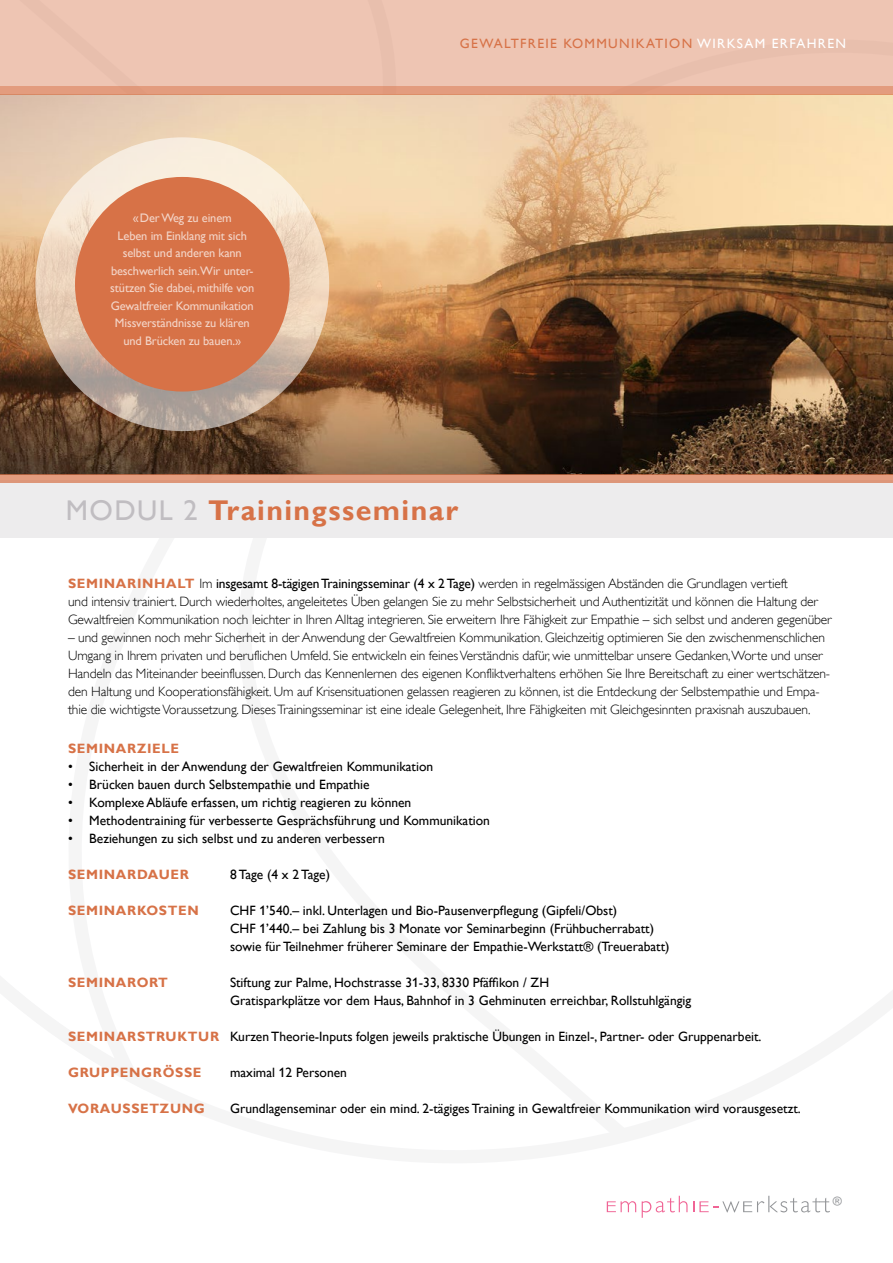
<style>
.page{position:relative;width:893px;height:1263px;background:#fff}
.page>*{position:absolute;margin:0;border:0;box-sizing:border-box;transform-origin:0 0}
.t1{font:700 28.5px "Gill Alt One";letter-spacing:.05em;color:#d77247}
.t2{font:300 13.5px/18px "Gill Alt One";letter-spacing:-.01em;color:#000}
.t3{font:13.5px/18px "Gill Alt One";color:#000}
.t4{font:700 13.5px "Gill Alt One";letter-spacing:.05em;color:#d77247}
.t5{font:13.5px "Gill Alt One";letter-spacing:.1em;color:#d77247}
.t6{font:12.45px/17.5px "Gill Alt One";letter-spacing:-.01em;color:#fff;text-align:center}
.t7{font:12.3px "Gill Sans";color:#939598}
.s1{color:#fff}
.s2{font-weight:400;color:#c0bdc1}
.s3{font-weight:700;color:#d77247}
.s4{font-weight:400}
</style>
<div class="page">
<img style="left:0;top:94px;width:893px;height:380px">
<div style="left:0;top:480px;width:893px;height:57px;background:#edeced"></div>
<div style="left:0;top:474px;width:893px;height:9px;background:#e39c7e"></div>
<svg style="left:35px;top:137px;width:294px;height:294px;background:#dcb"></svg>
<div style="left:75px;top:177px;width:215px;height:214px;background:#d77247;border-radius:50%"></div>
<svg style="left:642px;top:1196px;width:45px;height:22px"></svg>
<svg style="left:607px;top:1201px;width:29px;height:11px"></svg>
<svg style="left:693px;top:1196px;width:137px;height:16px"></svg>
<div style="left:0;top:86px;width:893px;height:8px;background:#e39c7e"></div>
<div style="left:0;top:0;width:893px;height:86px;background:#eec5b3"></div>
<p class="t6" style="left:110px;top:209px;width:145px">«Der Weg zu einem<br>Leben im Einklang mit sich selbst und anderen kann beschwerlich sein.Wir unter&shy;stützen Sie dabei, mithilfe von<br>Gewaltfreier Kommunikation<br>Missverständnisse zu klären und Brücken zu bauen.»</p>
<p class="t5" style="left:460px;top:36px;width:388px">GEWALTFREIE KOMMUNIKATION <span class="s1">WIRKSAM ERFAHREN</span></p>
<h1 class="t1" style="left:66px;top:494px;width:394px"><span class="s2">MODUL 2</span> Trainingsseminar</h1>
<p class="t2" style="left:68px;top:574px;width:765px"><span class="s3">SEMINARINHALT</span> Im <span class="s4">insgesamt 8-tägigen Trainingsseminar (4 x 2 Tage)</span> werden in regelmässigen Abständen die Grundlagen vertieft<br>und intensiv trainiert. Durch wiederholtes, angeleitetes Üben gelangen Sie zu mehr Selbstsicherheit und Authentizität und können die Haltung der<br>Gewaltfreien Kommunikation noch leichter in Ihren Alltag integrieren. Sie erweitern Ihre Fähigkeit zur Empathie – sich selbst und anderen gegenüber</p>
<p class="t2" style="left:68px;top:628px;width:763px">– und gewinnen noch mehr Sicherheit in der Anwendung der Gewaltfreien Kommunikation. Gleichzeitig optimieren Sie den zwischenmenschlichen Umgang in Ihrem privaten und beruflichen Umfeld. Sie entwickeln ein feines Verständnis dafür, wie unmittelbar unsere Gedanken, Worte und unser Handeln das Miteinander beeinflussen. Durch das Kennenlernen des eigenen Konfliktverhaltens erhöhen Sie Ihre Bereitschaft zu einer wertschätzen&shy;den Haltung und Kooperationsfähigkeit. Um auf Krisensituationen gelassen reagieren zu können, ist die Entdeckung der Selbstempathie und Empa&shy;thie die wichtigste Voraussetzung. Dieses Trainingsseminar ist eine ideale Gelegenheit, Ihre Fähigkeiten mit Gleichgesinnten praxisnah auszubauen.</p>
<p class="t4" style="left:68px;top:741px;width:113px">SEMINARZIELE</p>
<p class="t3" style="left:68px;top:757px;width:367px">• Sicherheit in der Anwendung der Gewaltfreien Kommunikation</p>
<p class="t3" style="left:68px;top:775px;width:303px">• Brücken bauen durch Selbstempathie und Empathie</p>
<p class="t3" style="left:68px;top:793px;width:345px">• Komplexe Abläufe erfassen, um richtig reagieren zu können</p>
<p class="t3" style="left:68px;top:811px;width:423px">• Methodentraining für verbesserte Gesprächsführung und Kommunikation</p>
<p class="t3" style="left:68px;top:829px;width:318px">• Beziehungen zu sich selbst und zu anderen verbessern</p>
<p class="t4" style="left:68px;top:867px;width:122px">SEMINARDAUER</p>
<p class="t3" style="left:230px;top:865px;width:102px">8 Tage (4 x 2 Tage)</p>
<p class="t4" style="left:68px;top:903px;width:132px">SEMINARKOSTEN</p>
<p class="t3" style="left:230px;top:901px;width:441px">CHF 1’540.– inkl. Unterlagen und Bio-Pausenverpflegung (Gipfeli/Obst)<br>CHF 1’440.– bei Zahlung bis 3 Monate vor Seminarbeginn (Frühbucherrabatt) sowie für Teilnehmer früherer Seminare der Empathie-Werkstatt® (Treuerabatt)</p>
<p class="t4" style="left:68px;top:975px;width:101px">SEMINARORT</p>
<p class="t3" style="left:230px;top:973px;width:463px">Stiftung zur Palme, Hochstrasse 31-33, 8330 Pfäffikon / ZH<br>Gratisparkplätze vor dem Haus, Bahnhof in 3 Gehminuten erreichbar, Rollstuhlgängig</p>
<p class="t3" style="left:68px;top:1027px;width:695px"><span class="s3">SEMINARSTRUKTUR</span> Kurzen Theorie-Inputs folgen jeweils praktische Übungen in Einzel-, Partner- oder Gruppenarbeit.</p>
<p class="t4" style="left:68px;top:1065px;width:135px">GRUPPENGRÖSSE</p>
<p class="t3" style="left:230px;top:1063px;width:118px">maximal 12 Personen</p>
<p class="t4" style="left:68px;top:1101px;width:138px">VORAUSSETZUNG</p>
<p class="t3" style="left:230px;top:1099px;width:572px">Grundlagenseminar oder ein mind. 2-tägiges Training in Gewaltfreier Kommunikation wird vorausgesetzt.</p>
<p class="t7" style="left:833px;top:1193px;width:11px">®</p>
</div>
